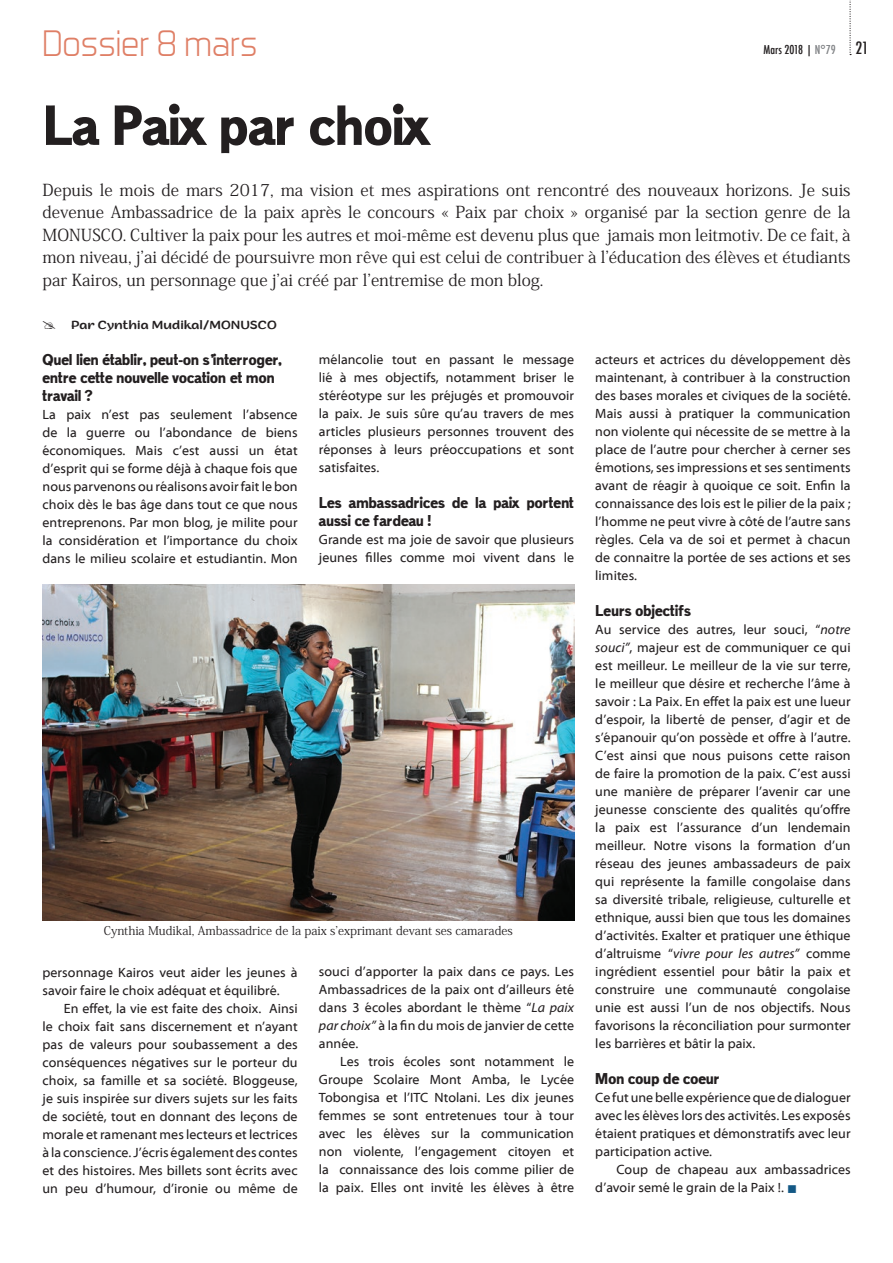
<style>
.page{position:relative;width:893px;height:1263px;background:#fff}
.page>*{position:absolute;margin:0;border:0;box-sizing:border-box;transform-origin:0 0}
.t1{font:54px "Maximum Impact";color:#231f20}
.t2{font:300 37.5px "Aero Matics";color:#df7f66}
.t3{font:16.5px/22.5px "Koz Min Pr 6 N";color:#231f20;text-align:justify}
.t4{font:15px/18px "Maximum Impact";letter-spacing:.005em;color:#231f20}
.t5{font:13.5px/18px "Myriad Web Pro";letter-spacing:.005em;color:#231f20;text-align:justify}
.t6{font:12px "Koz Min Pr 6 N";color:#231f20}
.t7{font:12px "Arturo Trial";color:#231f20}
.t8{font:500 condensed 12px "Futura";color:#231f20}
.s1{color:#808285}
.s2{font-size:16.5px}
.s3{font-style:italic}
.s4{color:#135885}
</style>
<div class="page">
<svg style="left:849px;top:0;width:2px;height:55px"></svg>
<img style="left:43px;top:584px;width:531px;height:337px">
<h2 class="t2" style="left:43px;top:21px;width:217px">Dossier 8 mars</h2>
<h1 class="t1" style="left:43px;top:92px;width:389px">La Paix par choix</h1>
<p class="t8" style="left:763px;top:42px;width:107px">Mars 2018 | <span class="s1">N°79</span> <span class="s2">21</span></p>
<p class="t3" style="left:43px;top:179px;width:810px">Depuis le mois de mars 2017, ma vision et mes aspirations ont rencontré des nouveaux horizons. Je suis devenue Ambassadrice de la paix après le concours « Paix par choix » organisé par la section genre de la MONUSCO. Cultiver la paix pour les autres et moi-même est devenu plus que jamais mon leitmotiv. De ce fait, à mon niveau, j’ai décidé de poursuivre mon rêve qui est celui de contribuer à l’éducation des élèves et étudiants par Kairos, un personnage que j’ai créé par l’entremise de mon blog.</p>
<p class="t7" style="left:71px;top:317px;width:207px">Par Cynthia Mudikal/MONUSCO</p>
<p class="t4" style="left:43px;top:351px;width:241px">Quel lien établir, peut-on s’interroger, entre cette nouvelle vocation et mon travail ?</p>
<p class="t5" style="left:43px;top:406px;width:257px">La paix n’est pas seulement l’absence de la guerre ou l’abondance de biens économiques. Mais c’est aussi un état d’esprit qui se forme déjà à chaque fois que nous parvenons ou réalisons avoir fait le bon choix dès le bas âge dans tout ce que nous entreprenons. Par mon blog, je milite pour la considération et l’importance du choix dans le milieu scolaire et estudiantin. Mon</p>
<p class="t5" style="left:319px;top:351px;width:257px">mélancolie tout en passant le message lié à mes objectifs, notamment briser le stéréotype sur les préjugés et promouvoir la paix. Je suis sûre qu’au travers de mes articles plusieurs personnes trouvent des réponses à leurs préoccupations et sont satisfaites.</p>
<p class="t4" style="left:319px;top:494px;width:257px">Les ambassadrices de la paix portent aussi ce fardeau !</p>
<p class="t5" style="left:319px;top:531px;width:257px">Grande est ma joie de savoir que plusieurs jeunes filles comme moi vivent dans le</p>
<p class="t6" style="left:104px;top:923px;width:411px">Cynthia Mudikal, Ambassadrice de la paix s’exprimant devant ses camarades</p>
<p class="t5" style="left:43px;top:964px;width:257px">personnage Kairos veut aider les jeunes à savoir faire le choix adéquat et équilibré.</p>
<p class="t5" style="left:43px;top:1000px;width:257px;text-indent:21px">En effet, la vie est faite des choix. Ainsi le choix fait sans discernement et n’ayant pas de valeurs pour soubassement a des conséquences négatives sur le porteur du choix, sa famille et sa société. Bloggeuse, je suis inspirée sur divers sujets sur les faits de société, tout en donnant des leçons de morale et ramenant mes lecteurs et lectrices à la conscience. J’écris également des contes et des histoires. Mes billets sont écrits avec un peu d’humour, d’ironie ou même de</p>
<p class="t5" style="left:319px;top:963px;width:257px">souci d’apporter la paix dans ce pays. Les Ambassadrices de la paix ont d’ailleurs été dans 3 écoles abordant le thème “<span class="s3">La paix par choix”</span> à la fin du mois de janvier de cette année.</p>
<p class="t5" style="left:319px;top:1053px;width:257px;text-indent:21px">Les trois écoles sont notamment le Groupe Scolaire Mont Amba, le Lycée Tobongisa et l’ITC Ntolani. Les dix jeunes femmes se sont entretenues tour à tour avec les élèves sur la communication non violente, l’engagement citoyen et la connaissance des lois comme pilier de la paix. Elles ont invité les élèves à être</p>
<p class="t5" style="left:595px;top:351px;width:257px">acteurs et actrices du développement dès maintenant, à contribuer à la construction des bases morales et civiques de la société.<br>Mais aussi à pratiquer la communication non violente qui nécessite de se mettre à la place de l’autre pour chercher à cerner ses émotions, ses impressions et ses sentiments avant de réagir à quoique ce soit. Enfin la connaissance des lois est le pilier de la paix ; l’homme ne peut vivre à côté de l’autre sans règles. Cela va de soi et permet à chacun de connaitre la portée de ses actions et ses limites.</p>
<p class="t4" style="left:595px;top:602px;width:97px">Leurs objectifs</p>
<p class="t5" style="left:595px;top:621px;width:257px">Au service des autres, leur souci, “<span class="s3">notre souci”</span>, majeur est de communiquer ce qui est meilleur. Le meilleur de la vie sur terre, le meilleur que désire et recherche l’âme à savoir : La Paix. En effet la paix est une lueur d’espoir, la liberté de penser, d’agir et de s’épanouir qu’on possède et offre à l’autre.<br>C’est ainsi que nous puisons cette raison de faire la promotion de la paix. C’est aussi une manière de préparer l’avenir car une jeunesse consciente des qualités qu’offre la paix est l’assurance d’un lendemain meilleur. Notre visons la formation d’un réseau des jeunes ambassadeurs de paix qui représente la famille congolaise dans sa diversité tribale, religieuse, culturelle et ethnique, aussi bien que tous les domaines d’activités. Exalter et pratiquer une éthique d’altruisme “<span class="s3">vivre pour les autres”</span> comme ingrédient essentiel pour bâtir la paix et construire une communauté congolaise unie est aussi l’un de nos objectifs. Nous favorisons la réconciliation pour surmonter les barrières et bâtir la paix.</p>
<p class="t4" style="left:595px;top:1070px;width:126px">Mon coup de coeur</p>
<p class="t5" style="left:595px;top:1089px;width:257px">Ce fut une belle expérience que de dialoguer avec les élèves lors des activités. Les exposés étaient pratiques et démonstratifs avec leur participation active.</p>
<p class="t5" style="left:595px;top:1161px;width:257px;text-indent:21px">Coup de chapeau aux ambassadrices d’avoir semé le grain de la Paix !. <span class="s4">■</span></p>
</div>
